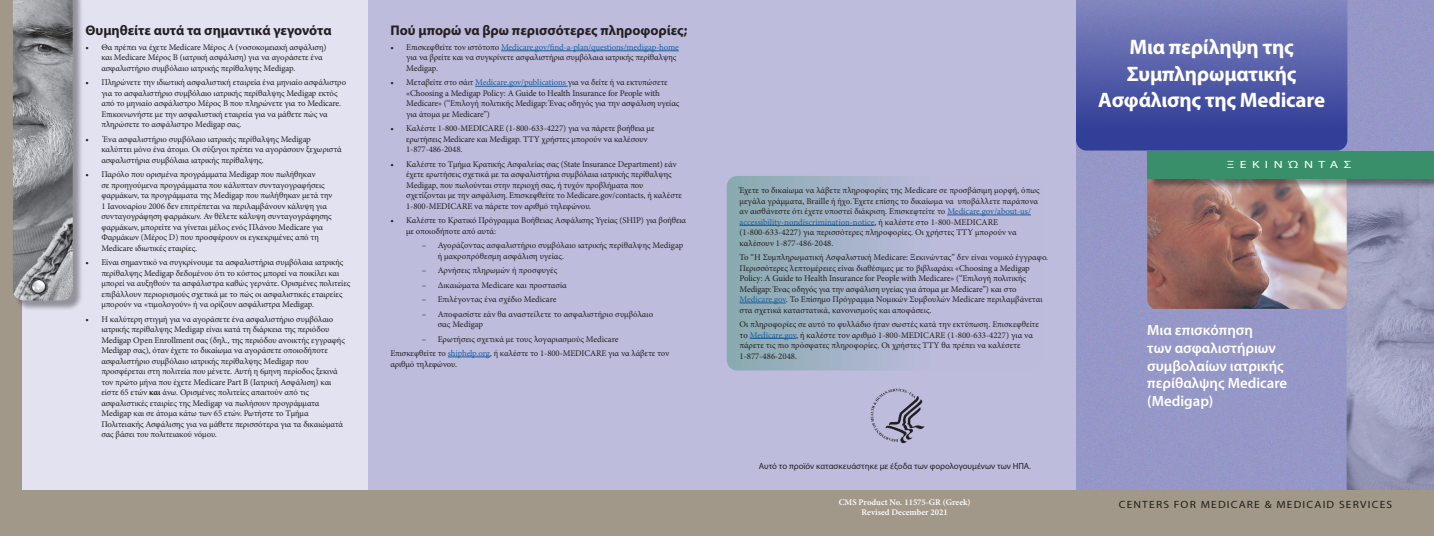
<style>
.page{position:relative;width:1434px;height:536px;background:#fff}
.page>*{position:absolute;margin:0;border:0;box-sizing:border-box;transform-origin:0 0}
.Ttitle{font:700 21px/26.2px "Myriad Pro";letter-spacing:-.01em;color:#fff;text-align:center}
.Text_1{font:600 14.88px "Myriad Pro";color:#fff}
.Heading_2{font:700 14px "Myriad Pro";color:#231f20}
.t1{font:10.5px "Myriad Pro";letter-spacing:.1em;color:#231f20;scale:1.1 1}
.Heading_1{font:10.5px "Myriad Pro";letter-spacing:.4em;color:#fff;scale:1.31 1}
.bullet{font:8.75px/10.5px "Minion Pro";letter-spacing:-.01em;color:#231f20}
.Text_2{font:8.75px/10.5px "Minion Pro";color:#231f20}
.Dash{font:8.75px "Minion Pro";color:#231f20}
.bullet-2{font:8.75px "Minion Pro";letter-spacing:-.015em;color:#175d9e}
.t2{font:8.75px "Myriad Pro";color:#231f20}
.t3{font:600 8.75px/10.5px "Minion Pro";color:#fff;text-align:center}
.s1{font-weight:700}
.s2{color:#231f20}
.s3{color:#175d9e}
</style>
<div class="page">
<div style="left:0;top:0;width:1433px;height:536px;background:#e2e2f1"></div>
<img style="left:1075px;top:0;width:358px;height:490px">
<div style="left:368px;top:0;width:707px;height:536px;background:#bdbcdd"></div>
<div style="left:0;top:490px;width:1433px;height:46px;background:#a1988a"></div>
<svg style="left:870px;top:388px;width:54px;height:55px"></svg>
<hr style="left:501px;top:51px;width:177px;height:1px;background:#175d9e">
<hr style="left:475px;top:86px;width:92px;height:1px;background:#175d9e">
<hr style="left:448px;top:356px;width:42px;height:1px;background:#175d9e">
<svg style="left:1075px;top:0;width:272px;height:150px;background:#555ea9"></svg>
<img style="left:1147px;top:178px;width:199px;height:131px">
<div style="left:1148px;top:152px;width:285px;height:37px;background:#231f20;opacity:.51"></div>
<div style="left:1147px;top:151px;width:286px;height:27px;background:#388f6a"></div>
<div style="left:0;top:0;width:21px;height:526px;background:#a1988a"></div>
<div style="left:726px;top:176px;width:317px;height:194px;background:linear-gradient(to right,#8eacb4,#c8bfe6);border-radius:10px"></div>
<hr style="left:947px;top:214px;width:83px;height:1px;background:#175d9e">
<hr style="left:739px;top:225px;width:135px;height:1px;background:#175d9e">
<hr style="left:739px;top:302px;width:47px;height:1px;background:#175d9e">
<hr style="left:749px;top:338px;width:47px;height:1px;background:#175d9e">
<div style="left:14px;top:0;width:69px;height:311px;background:#231f20;opacity:.41"></div>
<img style="left:13px;top:0;width:60px;height:300px">
<h1 class="Heading_2" style="left:86px;top:22px;width:247px">Θυμηθείτε αυτά τα σημαντικά γεγονότα</h1>
<p class="bullet" style="left:101px;top:42px;width:227px;text-indent:-16px">• Θα πρέπει να έχετε Medicare Μέρος A (νοσοκομειακή ασφάλιση) και Medicare Μέρος Β (ιατρική ασφάλιση) για να αγοράσετε ένα ασφαλιστήριο συμβόλαιο ιατρικής περίθαλψης Medigap.</p>
<p class="bullet" style="left:101px;top:77px;width:246px;text-indent:-16px">• Πληρώνετε την ιδιωτική ασφαλιστική εταιρεία ένα μηνιαίο ασφάλιστρο για το ασφαλιστήριο συμβόλαιο ιατρικής περίθαλψης Medigap εκτός από το μηνιαίο ασφάλιστρο Μέρος Β που πληρώνετε για το Medicare.<br>Επικοινωνήστε με την ασφαλιστική εταιρεία για να μάθετε πώς να πληρώσετε το ασφάλιστρο Medigap σας.</p>
<p class="bullet" style="left:101px;top:134px;width:242px;text-indent:-16px">• Ένα ασφαλιστήριο συμβόλαιο ιατρικής περίθαλψης Medigap καλύπτει μόνο ένα άτομο. Οι σύζυγοι πρέπει να αγοράσουν ξεχωριστά ασφαλιστήρια συμβόλαια ιατρικής περίθαλψης.</p>
<p class="bullet" style="left:101px;top:169px;width:232px;text-indent:-16px">• Παρόλο που ορισμένα προγράμματα Medigap που πωλήθηκαν<br>σε προηγούμενα προγράμματα που κάλυπταν συνταγογραφήσεις φαρμάκων, τα προγράμματα της Medigap που πωλήθηκαν μετά την 1 Ιανουαρίου 2006 δεν επιτρέπεται να περιλαμβάνουν κάλυψη για συνταγογράφηση φαρμάκων. Αν θέλετε κάλυψη συνταγογράφησης φαρμάκων, μπορείτε να γίνεται μέλος ενός Πλάνου Medicare για Φαρμάκων (Μέρος D) που προσφέρουν οι εγκεκριμένες από τη Medicare ιδιωτικές εταιρίες.</p>
<p class="bullet" style="left:101px;top:257px;width:250px;text-indent:-16px">• Είναι σημαντικό να συγκρίνουμε τα ασφαλιστήρια συμβόλαια ιατρικής περίθαλψης Medigap δεδομένου ότι το κόστος μπορεί να ποικίλει και μπορεί να αυξηθούν τα ασφάλιστρα καθώς γερνάτε. Ορισμένες πολιτείες επιβάλλουν περιορισμούς σχετικά με το πώς οι ασφαλιστικές εταιρείες μπορούν να «τιμολογούν» ή να ορίζουν ασφάλιστρα Medigap.</p>
<p class="bullet" style="left:101px;top:314px;width:245px;text-indent:-16px">• Η καλύτερη στιγμή για να αγοράσετε ένα ασφαλιστήριο συμβόλαιο ιατρικής περίθαλψης Medigap είναι κατά τη διάρκεια της περιόδου Medigap Open Enrollment σας (δηλ., της περιόδου ανοικτής εγγραφής Medigap σας), όταν έχετε το δικαίωμα να αγοράσετε οποιοδήποτε ασφαλιστήριο συμβόλαιο ιατρικής περίθαλψης Medigap που προσφέρεται στη πολιτεία που μένετε. Αυτή η 6μηνη περίοδος ξεκινά τον πρώτο μήνα που έχετε Medicare Part B (Ιατρική Ασφάλιση) και είστε 65 ετών <span class="s1">και</span> άνω. Ορισμένες πολιτείες απαιτούν από τις ασφαλιστικές εταιρίες της Medigap να πωλήσουν προγράμματα Μedigap και σε άτομα κάτω των 65 ετών. Ρωτήστε το Τμήμα Πολιτειακής Ασφάλισης για να μάθετε περισσότερα για τα δικαιώματά σας βάσει του πολιτειακού νόμου.</p>
<h1 class="Heading_2" style="left:390px;top:22px;width:298px">Πού μπορώ να βρω περισσότερες πληροφορίες;</h1>
<p class="bullet" style="left:390px;top:42px;width:5px">•</p>
<p class="bullet-2" style="left:406px;top:41px;width:274px"><span class="s2">Επισκεφθείτε τον ιστότοπο</span> Medicare.gov/find-a-plan/questions/medigap-home</p>
<p class="bullet" style="left:406px;top:52px;width:272px">για να βρείτε και να συγκρίνετε ασφαλιστήρια συμβόλαια ιατρικής περίθαλψης</p>
<p class="bullet" style="left:406px;top:63px;width:33px">Medigap.</p>
<p class="bullet" style="left:390px;top:77px;width:5px">•</p>
<p class="bullet" style="left:406px;top:77px;width:263px">Μεταβείτε στο σάιτ <span class="s3">Medicare.gov/publications</span> για να δείτε ή να εκτυπώσετε</p>
<p class="bullet" style="left:406px;top:88px;width:255px">«Choosing a Medigap Policy: A Guide to Health Insurance for People with</p>
<p class="bullet" style="left:406px;top:98px;width:275px">Medicare» (“Επιλογή πολιτικής Medigap: Ένας οδηγός για την ασφάλιση υγείας</p>
<p class="bullet" style="left:406px;top:109px;width:85px">για άτομα με Medicare”)</p>
<p class="bullet" style="left:390px;top:123px;width:5px">•</p>
<p class="bullet" style="left:406px;top:123px;width:250px">Καλέστε 1-800-MEDICARE (1-800-633-4227) για να πάρετε βοήθεια με</p>
<p class="bullet" style="left:406px;top:134px;width:243px">ερωτήσεις Medicare και Medigap. TTY χρήστες μπορούν να καλέσουν</p>
<p class="bullet" style="left:406px;top:144px;width:58px">1-877-486-2048.</p>
<p class="bullet" style="left:390px;top:159px;width:5px">•</p>
<p class="bullet" style="left:406px;top:159px;width:272px">Καλέστε το Τμήμα Κρατικής Ασφαλείας σας (State Insurance Department) εάν</p>
<p class="bullet" style="left:406px;top:169px;width:267px">έχετε ερωτήσεις σχετικά με τα ασφαλιστήρια συμβόλαια ιατρικής περίθαλψης</p>
<p class="bullet" style="left:406px;top:180px;width:239px">Medigap, που πωλούνται στην περιοχή σας, ή τυχόν προβλήματα που</p>
<p class="bullet" style="left:406px;top:190px;width:277px">σχετίζονται με την ασφάλιση. Επισκεφθείτε το Medicare.gov/contacts, ή καλέστε</p>
<p class="bullet" style="left:406px;top:201px;width:186px">1-800-MEDICARE να πάρετε τον αριθμό τηλεφώνου.</p>
<p class="bullet" style="left:390px;top:215px;width:5px">•</p>
<p class="bullet" style="left:406px;top:215px;width:281px">Καλέστε το Κρατικό Πρόγραμμα Βοήθειας Ασφάλισης Υγείας (SHIP) για βοήθεια</p>
<p class="bullet" style="left:406px;top:226px;width:91px">με οποιοδήποτε από αυτά:</p>
<p class="bullet" style="left:422px;top:240px;width:6px">–</p>
<p class="Dash" style="left:437px;top:239px;width:247px">Αγοράζοντας ασφαλιστήριο συμβόλαιο ιατρικής περίθαλψης Medigap</p>
<p class="Dash" style="left:437px;top:250px;width:128px">ή μακροπρόθεσμη ασφάλιση υγείας.</p>
<p class="bullet" style="left:422px;top:265px;width:6px">–</p>
<p class="Dash" style="left:437px;top:264px;width:121px">Αρνήσεις πληρωμών ή προσφυγές</p>
<p class="bullet" style="left:422px;top:279px;width:6px">–</p>
<p class="Dash" style="left:437px;top:279px;width:131px">Δικαιώματα Medicare και προστασία</p>
<p class="bullet" style="left:422px;top:294px;width:6px">–</p>
<p class="Dash" style="left:437px;top:293px;width:120px">Επιλέγοντας ένα σχέδιο Medicare</p>
<p class="bullet" style="left:422px;top:308px;width:6px">–</p>
<p class="Dash" style="left:437px;top:308px;width:217px">Αποφασίστε εάν θα αναστείλετε το ασφαλιστήριο συμβόλαιο</p>
<p class="Dash" style="left:437px;top:318px;width:47px">σας Medigap</p>
<p class="bullet" style="left:422px;top:333px;width:6px">–</p>
<p class="Dash" style="left:437px;top:333px;width:182px">Ερωτήσεις σχετικά με τους λογαριασμούς Medicare</p>
<p class="bullet" style="left:390px;top:348px;width:280px">Επισκεφθείτε το <span class="s3">shiphelp.org</span>, ή καλέστε το 1-800-MEDICARE για να λάβετε τον αριθμό τηλεφώνου.</p>
<p class="Text_2" style="left:739px;top:185px;width:301px">Έχετε το δικαίωμα να λάβετε πληροφορίες της Μedicare σε προσβάσιμη μορφή, όπως μεγάλα γράμματα, Braille ή ήχο. Έχετε επίσης το δικαίωμα να υποβάλλετε παράπονα αν αισθάνεστε ότι έχετε υποστεί διάκριση. Επισκεφτείτε το <span class="s3">Medicare.gov/about-us/ accessibility-nondiscrimination-notice</span>, ή καλέστε στο 1-800-MEDICARE (1-800-633-4227) για περισσότερες πληροφορίες. Οι χρήστες TΤΥ μπορούν να καλέσουν 1-877-486-2048.</p>
<p class="Text_2" style="left:739px;top:252px;width:310px">Το “Η Συμπληρωματική Ασφαλιστική Medicare: Ξεκινώντας” δεν είναι νομικό έγγραφο.<br>Περισσότερες λεπτομέρειες είναι διαθέσιμες με το βιβλιαράκι «Choosing a Medigap Policy: A Guide to Health Insurance for People with Medicare» (“Επιλογή πολιτικής Medigap: Ένας οδηγός για την ασφάλιση υγείας για άτομα με Medicare”) και στο <span class="s3">Medicare.gov</span>. Το Επίσημο Πρόγραμμα Νομικών Συμβουλών Medicare περιλαμβάνεται στα σχετικά καταστατικά, κανονισμούς και αποφάσεις.</p>
<p class="Text_2" style="left:739px;top:319px;width:301px">Οι πληροφορίες σε αυτό το φυλλάδιο ήταν σωστές κατά την εκτύπωση. Επισκεφθείτε το <span class="s3">Medicare.gov</span>, ή καλέστε τον αριθμό 1-800-MEDICARE (1-800-633-4227) για να πάρετε τις πιο πρόσφατες πληροφορίες. Οι χρήστες TTY θα πρέπει να καλέσετε 1-877-486-2048.</p>
<p class="t2" style="left:758px;top:460px;width:274px">Αυτό το προϊόν κατασκευάστηκε με έξοδα των φορολογουμένων των ΗΠΑ.</p>
<p class="t3" style="left:838px;top:496px;width:133px">CMS Product No. 11575-GR (Greek)<br>Revised December 2021</p>
<h1 class="Ttitle" style="left:1098px;top:33px;width:228px">Μια περίληψη της<br>Συμπληρωματικής<br>Ασφάλισης της Μedicare</h1>
<h1 class="Heading_1" style="left:1226px;top:158px;width:97px">ΞΕΚΙΝΏΝΤΑΣ</h1>
<h1 class="Text_1" style="left:1147px;top:320px;width:107px">Μια επισκόπηση</h1>
<h1 class="Text_1" style="left:1147px;top:338px;width:130px">των ασφαλιστήριων</h1>
<h1 class="Text_1" style="left:1147px;top:356px;width:138px">συμβολαίων ιατρικής</h1>
<h1 class="Text_1" style="left:1147px;top:374px;width:141px">περίθαλψης Medicare</h1>
<h1 class="Text_1" style="left:1147px;top:391px;width:68px">(Medigap)</h1>
<p class="t1" style="left:1118px;top:498px;width:250px">CENTERS FOR MEDICARE &amp; MEDICAID SERVICES</p>
</div>
